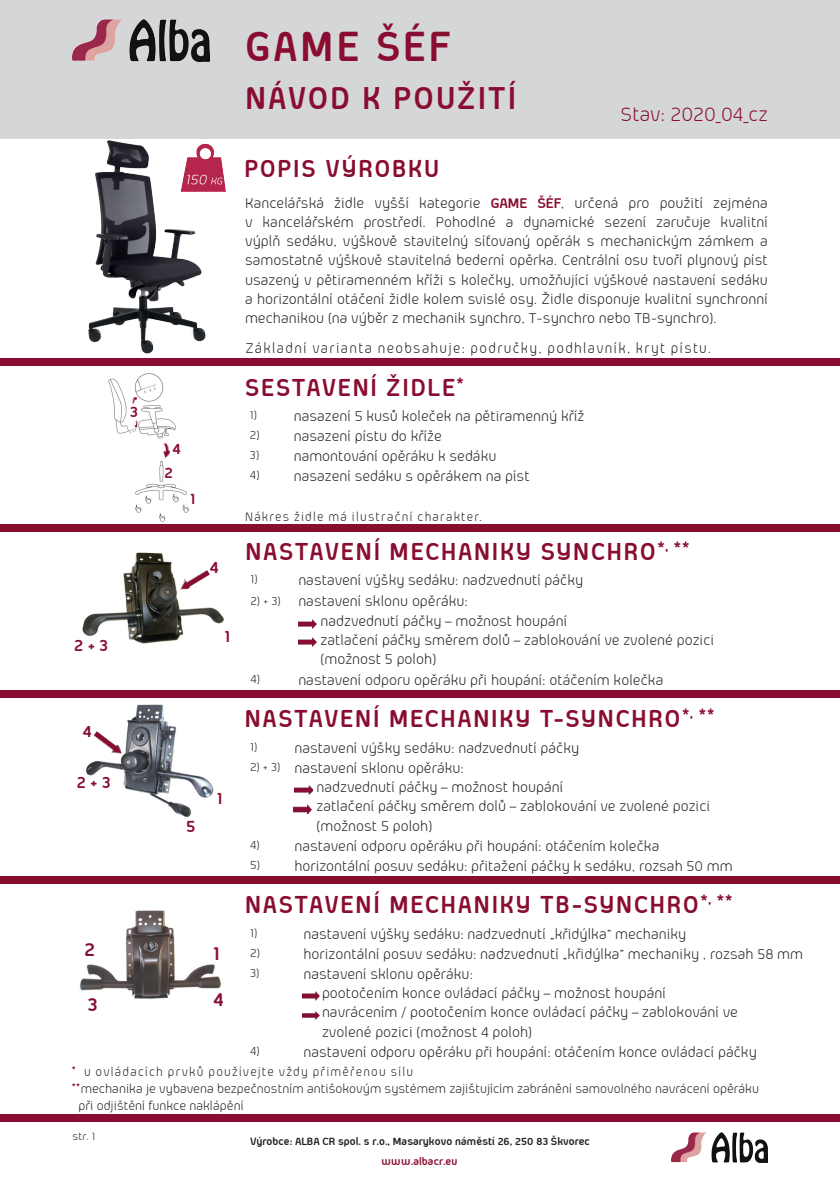
<style>
.page{position:relative;width:840px;height:1191px;background:#fff}
.page>*{position:absolute;margin:0;border:0;box-sizing:border-box;transform-origin:0 0}
.t1{font:700 48px "Aeroportal";letter-spacing:.065em;color:#890d30;scale:.95 1}
.t2{font:700 36px "Aeroportal";letter-spacing:.065em;color:#890d30;scale:.95 1}
.t3{font:700 28px "Aeroportal";letter-spacing:.07em;color:#890d30;scale:.95 1}
.t4{font:22px "Aeroportal";color:#890d30}
.t5{font:700 21.6px "Aeroportal";color:#890d30}
.t6{font:700 18.8px "Aeroportal";color:#890d30}
.t7{font:700 17.2px "Aeroportal";color:#890d30}
.t8{font:16px/19.2px "Aeroportal";color:#231f20;text-align:justify}
.t9{font:16px "Aeroportal";letter-spacing:.085em;color:#231f20;scale:.95 1}
.t10{font:14px "Aeroportal";color:#231f20}
.t11{font:14px "Aeroportal";letter-spacing:.09em;color:#231f20;scale:.95 1}
.t12{font:13.2px "Aeroportal";color:#231f20}
.t13{font:700 12px "Aeroportal";color:#231f20}
.t14{font:700 12px "Aeroportal";color:#890d30}
.t15{font:12px "Aeroportal";color:#231f20}
.s1{font-weight:700;color:#890d30}
</style>
<div class="page">
<img style="left:73px;top:138px;width:146px;height:216px">
<div style="left:0;top:359px;width:839px;height:7px;background:#890d30"></div>
<img style="left:295px;top:785px;width:17px;height:9px">
<img style="left:293px;top:804px;width:18px;height:9px">
<div style="left:0;top:524px;width:839px;height:7px;background:#890d30"></div>
<div style="left:0;top:690px;width:839px;height:7px;background:#890d30"></div>
<div style="left:0;top:876px;width:839px;height:7px;background:#890d30"></div>
<div style="left:0;top:0;width:839px;height:138px;background:#d5d6d8"></div>
<img style="left:72px;top:19px;width:137px;height:43px">
<img style="left:108px;top:373px;width:81px;height:149px">
<img style="left:160px;top:438px;width:10px;height:22px">
<svg style="left:130px;top:396px;width:8px;height:9px"></svg>
<svg style="left:133px;top:419px;width:5px;height:8px"></svg>
<img style="left:298px;top:619px;width:18px;height:9px">
<img style="left:298px;top:637px;width:18px;height:9px">
<img style="left:80px;top:910px;width:140px;height:89px">
<img style="left:302px;top:991px;width:17px;height:9px">
<img style="left:302px;top:1011px;width:17px;height:8px">
<div style="left:0;top:1114px;width:839px;height:7px;background:#890d30"></div>
<img style="left:671px;top:1132px;width:96px;height:30px">
<img style="left:178px;top:142px;width:48px;height:52px">
<img style="left:86px;top:704px;width:128px;height:113px">
<img style="left:92px;top:730px;width:32px;height:27px">
<img style="left:82px;top:552px;width:141px;height:92px">
<img style="left:177px;top:567px;width:33px;height:25px">
<p class="t1" style="left:245px;top:21px;width:216px">GAME ŠÉF</p>
<p class="t2" style="left:245px;top:79px;width:286px">NÁVOD K POUŽITÍ</p>
<p class="t3" style="left:244px;top:153px;width:206px">POPIS VÝROBKU</p>
<p class="t4" style="left:620px;top:103px;width:149px">Stav: 2020_04_cz</p>
<p class="t8" style="left:245px;top:193px;width:524px">Kancelářská židle vyšší kategorie <span class="s1">GAME ŠÉF</span>, určená pro použití zejména v kancelářském prostředí. Pohodlné a dynamické sezení zaručuje kvalitní výplň sedáku, výškově stavitelný síťovaný opěrák s mechanickým zámkem a samostatně výškově stavitelná bederní opěrka. Centrální osu tvoří plynový píst usazený v pětiramenném kříži s kolečky, umožňující výškové nastavení sedáku a horizontální otáčení židle kolem svislé osy. Židle disponuje kvalitní synchronní mechanikou (na výběr z mechanik synchro, T-synchro nebo TB-synchro).</p>
<p class="t7" style="left:130px;top:402px;width:9px">3</p>
<p class="t6" style="left:74px;top:635px;width:35px">2 + 3</p>
<p class="t7" style="left:173px;top:440px;width:10px">4</p>
<p class="t7" style="left:164px;top:464px;width:10px">2</p>
<p class="t7" style="left:190px;top:489px;width:7px">1</p>
<p class="t6" style="left:210px;top:557px;width:11px">4</p>
<p class="t6" style="left:224px;top:626px;width:7px">1</p>
<p class="t6" style="left:83px;top:721px;width:11px">4</p>
<p class="t6" style="left:77px;top:772px;width:35px">2 + 3</p>
<p class="t6" style="left:186px;top:816px;width:11px">5</p>
<p class="t6" style="left:217px;top:788px;width:7px">1</p>
<p class="t5" style="left:84px;top:938px;width:12px">2</p>
<p class="t5" style="left:213px;top:942px;width:8px">1</p>
<p class="t5" style="left:88px;top:993px;width:11px">3</p>
<p class="t5" style="left:214px;top:987px;width:12px">4</p>
<p class="t9" style="left:245px;top:340px;width:491px">Základní varianta neobsahuje: područky, podhlavník, kryt pístu.</p>
<p class="t3" style="left:245px;top:372px;width:231px">SESTAVENÍ ŽIDLE<sup>*</sup></p>
<p class="t12" style="left:250px;top:408px;width:9px">1)</p>
<p class="t8" style="left:293px;top:406px;width:292px">nasazení 5 kusů koleček na pětiramenný kříž</p>
<p class="t12" style="left:250px;top:428px;width:11px">2)</p>
<p class="t8" style="left:293px;top:426px;width:150px">nasazení pístu do kříže</p>
<p class="t12" style="left:250px;top:448px;width:11px">3)</p>
<p class="t8" style="left:293px;top:446px;width:204px">namontování opěráku k sedáku</p>
<p class="t12" style="left:250px;top:469px;width:11px">4)</p>
<p class="t8" style="left:293px;top:467px;width:237px">nasazení sedáku s opěrákem na píst</p>
<p class="t11" style="left:245px;top:510px;width:250px">Nákres židle má ilustrační charakter.</p>
<p class="t3" style="left:245px;top:537px;width:468px">NASTAVENÍ MECHANIKY SYNCHRO<sup>*,</sup> <sup>**</sup></p>
<p class="t12" style="left:250px;top:572px;width:9px">1)</p>
<p class="t8" style="left:298px;top:570px;width:286px">nastavení výšky sedáku: nadzvednutí páčky</p>
<p class="t12" style="left:250px;top:594px;width:32px">2) + 3)</p>
<p class="t8" style="left:298px;top:592px;width:171px">nastavení sklonu opěráku:</p>
<p class="t8" style="left:320px;top:611px;width:248px">nadzvednutí páčky – možnost houpání</p>
<p class="t8" style="left:320px;top:630px;width:395px">zatlačení páčky směrem dolů – zablokování ve zvolené pozici</p>
<p class="t8" style="left:320px;top:649px;width:117px">(možnost 5 poloh)</p>
<p class="t12" style="left:250px;top:672px;width:11px">4)</p>
<p class="t8" style="left:298px;top:670px;width:366px">nastavení odporu opěráku při houpání: otáčením kolečka</p>
<p class="t3" style="left:245px;top:704px;width:495px">NASTAVENÍ MECHANIKY T-SYNCHRO<sup>*,</sup> <sup>**</sup></p>
<p class="t12" style="left:250px;top:740px;width:9px">1)</p>
<p class="t8" style="left:294px;top:738px;width:286px">nastavení výšky sedáku: nadzvednutí páčky</p>
<p class="t12" style="left:250px;top:760px;width:32px">2) + 3)</p>
<p class="t8" style="left:294px;top:758px;width:171px">nastavení sklonu opěráku:</p>
<p class="t8" style="left:316px;top:777px;width:248px">nadzvednutí páčky – možnost houpání</p>
<p class="t8" style="left:316px;top:797px;width:395px">zatlačení páčky směrem dolů – zablokování ve zvolené pozici</p>
<p class="t8" style="left:316px;top:816px;width:117px">(možnost 5 poloh)</p>
<p class="t12" style="left:250px;top:838px;width:11px">4)</p>
<p class="t8" style="left:294px;top:836px;width:366px">nastavení odporu opěráku při houpání: otáčením kolečka</p>
<p class="t12" style="left:250px;top:858px;width:11px">5)</p>
<p class="t8" style="left:294px;top:856px;width:439px">horizontální posuv sedáku: přitažení páčky k sedáku, rozsah 50 mm</p>
<p class="t3" style="left:245px;top:889px;width:514px">NASTAVENÍ MECHANIKY TB-SYNCHRO<sup>*,</sup> <sup>**</sup></p>
<p class="t12" style="left:250px;top:926px;width:9px">1)</p>
<p class="t8" style="left:303px;top:924px;width:384px">nastavení výšky sedáku: nadzvednutí „křidýlka“ mechaniky</p>
<p class="t12" style="left:250px;top:946px;width:11px">2)</p>
<p class="t8" style="left:303px;top:944px;width:501px">horizontální posuv sedáku: nadzvednutí „křidýlka“ mechaniky , rozsah 58 mm</p>
<p class="t12" style="left:250px;top:966px;width:11px">3)</p>
<p class="t8" style="left:303px;top:964px;width:171px">nastavení sklonu opěráku:</p>
<p class="t8" style="left:322px;top:983px;width:345px">pootočením konce ovládací páčky – možnost houpání</p>
<p class="t8" style="left:322px;top:1002px;width:417px">navrácením / pootočením konce ovládací páčky – zablokování ve</p>
<p class="t8" style="left:322px;top:1022px;width:211px">zvolené pozici (možnost 4 poloh)</p>
<p class="t12" style="left:250px;top:1044px;width:11px">4)</p>
<p class="t8" style="left:303px;top:1042px;width:454px">nastavení odporu opěráku při houpání: otáčením konce ovládací páčky</p>
<p class="t11" style="left:72px;top:1064px;width:360px"><sup>*</sup> u ovládacích prvků používejte vždy přiměřenou sílu</p>
<p class="t10" style="left:72px;top:1081px;width:688px"><sup>**</sup>mechanika je vybavena bezpečnostním antišokovým systémem zajištujícím zabránění samovolného navrácení opěráku</p>
<p class="t10" style="left:78px;top:1098px;width:167px">při odjištění funkce naklápění</p>
<p class="t15" style="left:73px;top:1130px;width:24px">str. 1</p>
<p class="t13" style="left:250px;top:1135px;width:341px">Výrobce: ALBA CR spol. s r.o., Masarykovo náměstí 26, 250 83 Škvorec</p>
<p class="t14" style="left:381px;top:1154px;width:77px">www.albacr.eu</p>
</div>
